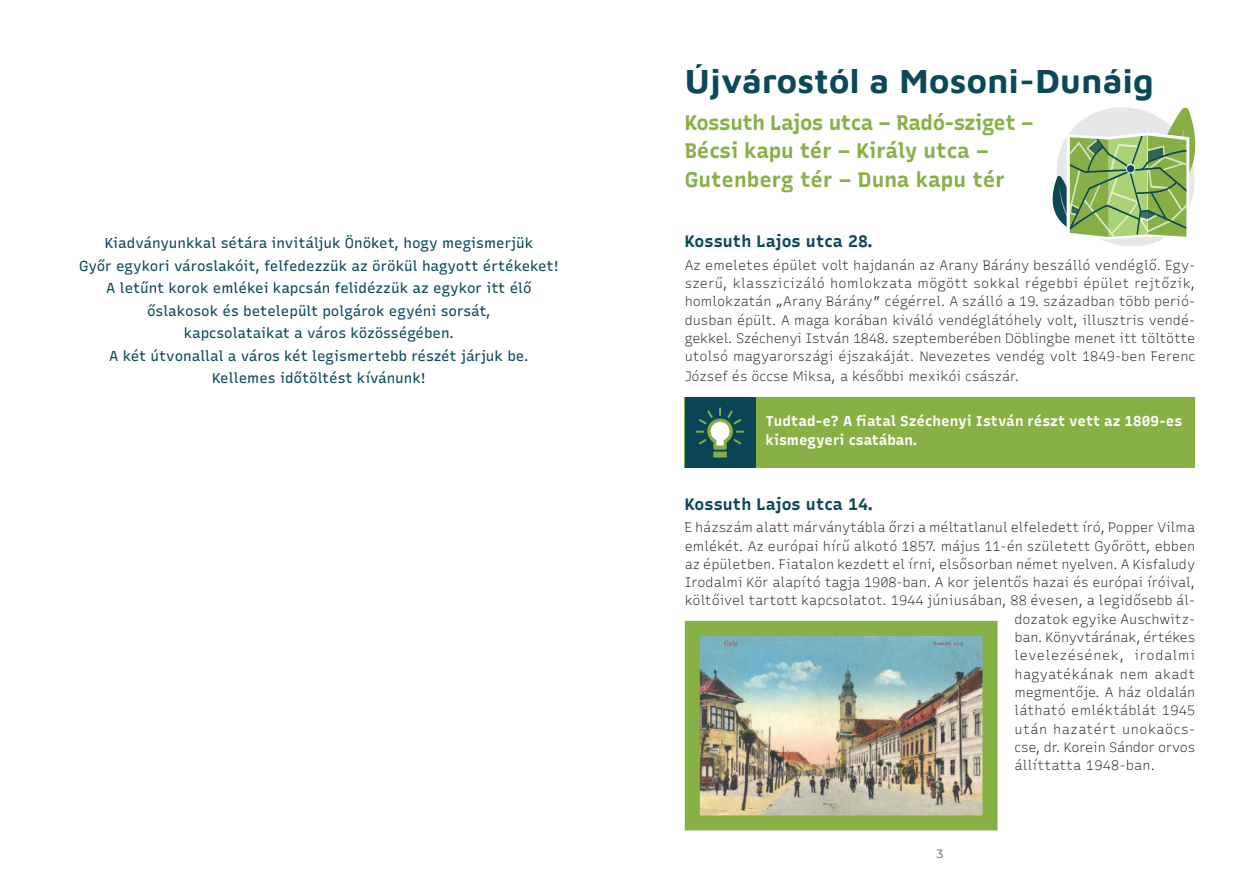
<style>
.page{position:relative;width:1259px;height:893px;background:#fff}
.page>*{position:absolute;margin:0;border:0;box-sizing:border-box;transform-origin:0 0}
.t1{font:700 34.5px "Maven Pro";letter-spacing:.01em;color:#0b4958}
.t2{font:700 21px/28.5px "Recursive";letter-spacing:-.01em;color:#87b045}
.t3{font:700 16.5px "Recursive";letter-spacing:.01em;color:#0b4958}
.t4{font:14.25px/22.5px "Recursive";color:#0b4958;text-align:center}
.t5{font:700 14.25px/19.5px "Recursive";color:#fff}
.t6{font:300 13.5px/18.5px "Recursive";color:#231f20;text-align:justify}
.t7{font:300 13.5px "Recursive";letter-spacing:.02em;color:#231f20}
.t8{font:300 13.5px "Recursive";letter-spacing:.05em;color:#231f20}
.t9{font:300 13.5px "Recursive";letter-spacing:.03em;color:#231f20}
.t10{font:300 13.5px "Recursive";letter-spacing:.04em;color:#231f20}
.t11{font:500 12px "Montserrat";color:#808285}
</style>
<div class="page">
<div style="left:685px;top:397px;width:510px;height:71px;background:#87b045"></div>
<div style="left:685px;top:397px;width:70px;height:71px;background:#0c4656"></div>
<div style="left:713px;top:452px;width:14px;height:6px;background:#86ae45"></div>
<svg style="left:696px;top:407px;width:48px;height:43px"></svg>
<svg style="left:1052px;top:107px;width:144px;height:139px"></svg>
<svg style="left:1125px;top:164px;width:10px;height:10px"></svg>
<div style="left:1127px;top:165px;width:7px;height:7px;background:#0d4655;border-radius:50%"></div>
<img style="left:701px;top:637px;width:280px;height:177px">
<div style="left:685px;top:621px;width:312px;height:209px;border:15px solid #87b045"></div>
<p class="t4" style="left:79px;top:231px;width:481px">Kiadványunkkal sétára invitáljuk Önöket, hogy megismerjük<br>Győr egykori városlakóit, felfedezzük az örökül hagyott értékeket!<br>A letűnt korok emlékei kapcsán felidézzük az egykor itt élő őslakosok és betelepült polgárok egyéni sorsát,<br>kapcsolataikat a város közösségében.<br>A két útvonallal a város két legismertebb részét járjuk be.<br>Kellemes időtöltést kívánunk!</p>
<h1 class="t1" style="left:685px;top:57px;width:470px">Újvárostól a Mosoni-Dunáig</h1>
<h2 class="t2" style="left:685px;top:107px;width:350px">Kossuth Lajos utca – Radó-sziget –<br>Bécsi kapu tér – Király utca –<br>Gutenberg tér – Duna kapu tér</h2>
<p class="t3" style="left:685px;top:229px;width:190px">Kossuth Lajos utca 28.</p>
<p class="t6" style="left:685px;top:255px;width:512px">Az emeletes épület volt hajdanán az Arany Bárány beszálló vendéglő. Egy&shy;szerű, klasszicizáló homlokzata mögött sokkal régebbi épület rejtőzik, homlokzatán „Arany Bárány” cégérrel. A szálló a 19. században több perió&shy;dusban épült. A maga korában kiváló vendéglátóhely volt, illusztris vendé&shy;gekkel. Széchenyi István 1848. szeptemberében Döblingbe menet itt töltötte utolsó magyarországi éjszakáját. Nevezetes vendég volt 1849-ben Ferenc József és öccse Miksa, a későbbi mexikói császár.</p>
<p class="t5" style="left:765px;top:410px;width:418px">Tudtad-e? A fiatal Széchenyi István részt vett az 1809-es kismegyeri csatában.</p>
<p class="t3" style="left:685px;top:491px;width:190px">Kossuth Lajos utca 14.</p>
<p class="t6" style="left:685px;top:518px;width:512px">E házszám alatt márványtábla őrzi a méltatlanul elfeledett író, Popper Vilma</p>
<p class="t6" style="left:685px;top:536px;width:512px">emlékét. Az európai hírű alkotó 1857. május 11-én született Győrött, ebben</p>
<p class="t6" style="left:685px;top:554px;width:512px">az épületben. Fiatalon kezdett el írni, elsősorban német nyelven. A Kisfaludy</p>
<p class="t6" style="left:685px;top:573px;width:512px">Irodalmi Kör alapító tagja 1908-ban. A kor jelentős hazai és európai íróival,</p>
<p class="t6" style="left:685px;top:591px;width:512px">költőivel tartott kapcsolatot. 1944 júniusában, 88 évesen, a legidősebb ál-</p>
<p class="t6" style="left:1014px;top:609px;width:182px">dozatok egyike Auschwitz-</p>
<p class="t6" style="left:1014px;top:627px;width:182px">ban. Könyvtárának, értékes</p>
<p class="t8" style="left:1014px;top:645px;width:182px">levelezésének, irodalmi</p>
<p class="t9" style="left:1014px;top:663px;width:182px">hagyatékának nem akadt</p>
<p class="t6" style="left:1014px;top:682px;width:182px">megmentője. A ház oldalán</p>
<p class="t7" style="left:1014px;top:700px;width:182px">látható emléktáblát 1945</p>
<p class="t10" style="left:1014px;top:718px;width:182px">után hazatért unokaöc -</p>
<p class="t6" style="left:1014px;top:737px;width:182px">cse, dr. Korein Sándor orvos</p>
<p class="t7" style="left:1014px;top:755px;width:142px">állíttatta 1948-ban.</p>
<p class="t11" style="left:936px;top:845px;width:8px">3</p>
</div>
